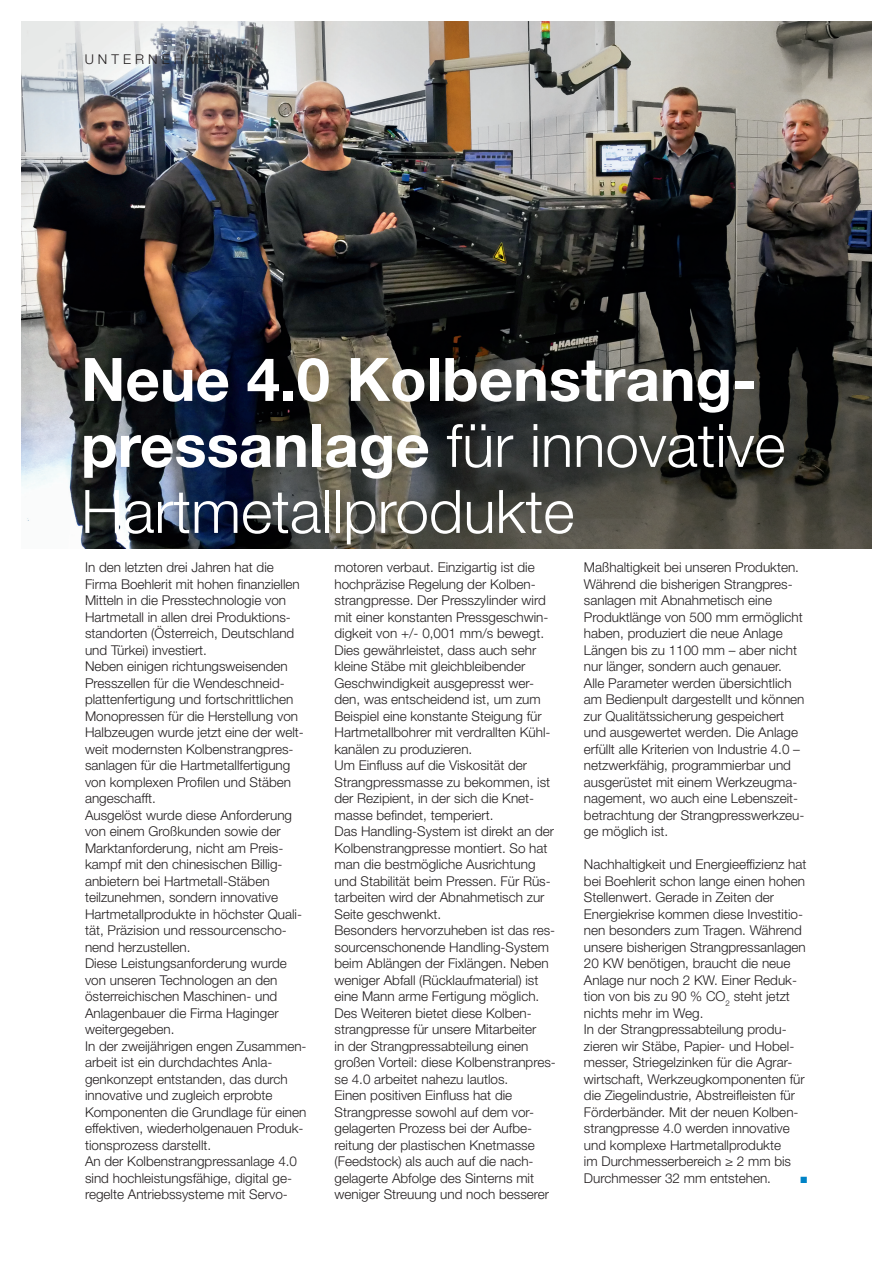
<style>
.page{position:relative;width:893px;height:1263px;background:#fff}
.page>*{position:absolute;margin:0;border:0;box-sizing:border-box;transform-origin:0 0}
.t1{font:700 60px/66px "Helvetica Neue LT Pro";color:#fff}
.t2{font:300 13.5px/16.5px "Helvetica Neue LT Pro";color:#231f20}
.t3{font:300 13.5px "Helvetica Neue LT Pro";letter-spacing:.3em;color:#231f20}
.t4{font:13.5px "Arial";color:#0083c6}
.s1{font-weight:300}
</style>
<div class="page">
<img style="left:21px;top:21px;width:851px;height:528px">
<hr style="left:892px;top:327px;width:1px;height:206px;background:#01519b">
<p class="t3" style="left:85px;top:50px;width:141px">UNTERNEHMEN</p>
<h1 class="t1" style="left:81px;top:345px;width:706px">Neue 4.0 Kolbenstrang&shy;pressanlage <span class="s1">für innovative<br>Hartmetallprodukte</span></h1>
<p class="t2" style="left:85px;top:559px;width:223px">In den letzten drei Jahren hat die Firma Boehlerit mit hohen finanziellen Mitteln in die Presstechnologie von Hartmetall in allen drei Produktions&shy;standorten (Österreich, Deutschland und Türkei) investiert.<br>Neben einigen richtungsweisenden Presszellen für die Wendeschneid&shy;plattenfertigung und fortschrittlichen Monopressen für die Herstellung von Halbzeugen wurde jetzt eine der welt&shy;weit modernsten Kolbenstrangpres&shy;sanlagen für die Hartmetallfertigung von komplexen Profilen und Stäben angeschafft.<br>Ausgelöst wurde diese Anforderung von einem Großkunden sowie der Marktanforderung, nicht am Preis&shy;kampf mit den chinesischen Billig&shy;anbietern bei Hartmetall-Stäben teilzunehmen, sondern innovative Hartmetallprodukte in höchster Quali&shy;tät, Präzision und ressourcenscho&shy;nend herzustellen.<br>Diese Leistungsanforderung wurde von unseren Technologen an den österreichischen Maschinen- und Anlagenbauer die Firma Haginger weitergegeben.<br>In der zweijährigen engen Zusammen&shy;arbeit ist ein durchdachtes Anla&shy;genkonzept entstanden, das durch innovative und zugleich erprobte Komponenten die Grundlage für einen effektiven, wiederholgenauen Produk&shy;tionsprozess darstellt.<br>An der Kolbenstrangpressanlage 4.0 sind hochleistungsfähige, digital ge&shy;regelte Antriebssysteme mit Servo-</p>
<p class="t2" style="left:584px;top:559px;width:222px">Maßhaltigkeit bei unseren Produkten.<br>Während die bisherigen Strangpres&shy;sanlagen mit Abnahmetisch eine Produktlänge von 500 mm ermöglicht haben, produziert die neue Anlage Längen bis zu 1100 mm – aber nicht nur länger, sondern auch genauer.<br>Alle Parameter werden übersichtlich am Bedienpult dargestellt und können zur Qualitätssicherung gespeichert und ausgewertet werden. Die Anlage erfüllt alle Kriterien von Industrie 4.0 – netzwerkfähig, programmierbar und ausgerüstet mit einem Werkzeugma&shy;nagement, wo auch eine Lebenszeit&shy;betrachtung der Strangpresswerkzeu&shy;ge möglich ist.</p>
<p class="t2" style="left:334px;top:559px;width:223px">motoren verbaut. Einzigartig ist die hochpräzise Regelung der Kolben&shy;strangpresse. Der Presszylinder wird mit einer konstanten Pressgeschwin&shy;digkeit von +/- 0,001 mm/s bewegt.<br>Dies gewährleistet, dass auch sehr kleine Stäbe mit gleichbleibender Geschwindigkeit ausgepresst wer&shy;den, was entscheidend ist, um zum Beispiel eine konstante Steigung für Hartmetallbohrer mit verdrallten Kühl&shy;kanälen zu produzieren.<br>Um Einfluss auf die Viskosität der Strangpressmasse zu bekommen, ist der Rezipient, in der sich die Knet&shy;masse befindet, temperiert.<br>Das Handling-System ist direkt an der Kolbenstrangpresse montiert. So hat man die bestmögliche Ausrichtung und Stabilität beim Pressen. Für Rüs&shy;tarbeiten wird der Abnahmetisch zur Seite geschwenkt.<br>Besonders hervorzuheben ist das res&shy;sourcenschonende Handling-System beim Ablängen der Fixlängen. Neben weniger Abfall (Rücklaufmaterial) ist eine Mann arme Fertigung möglich.<br>Des Weiteren bietet diese Kolben&shy;strangpresse für unsere Mitarbeiter<br>in der Strangpressabteilung einen großen Vorteil: diese Kolbenstranpres&shy;se 4.0 arbeitet nahezu lautlos.<br>Einen positiven Einfluss hat die Strangpresse sowohl auf dem vor&shy;gelagerten Prozess bei der Aufbe&shy;reitung der plastischen Knetmasse (Feedstock) als auch auf die nach&shy;gelagerte Abfolge des Sinterns mit weniger Streuung und noch besserer</p>
<p class="t2" style="left:584px;top:856px;width:224px">Nachhaltigkeit und Energieeffizienz hat bei Boehlerit schon lange einen hohen Stellenwert. Gerade in Zeiten der Energiekrise kommen diese Investitio&shy;nen besonders zum Tragen. Während unsere bisherigen Strangpressanlagen 20 KW benötigen, braucht die neue Anlage nur noch 2 KW. Einer Reduk&shy;tion von bis zu 90 % CO<sub>2</sub> steht jetzt nichts mehr im Weg.<br>In der Strangpressabteilung produ&shy;zieren wir Stäbe, Papier- und Hobel&shy;messer, Striegelzinken für die Agrar&shy;wirtschaft, Werkzeugkomponenten für die Ziegelindustrie, Abstreifleisten für Förderbänder. Mit der neuen Kolben&shy;strangpresse 4.0 werden innovative und komplexe Hartmetallprodukte<br>im Durchmesserbereich ≥ 2 mm bis Durchmesser 32 mm entstehen.</p>
<p class="t4" style="left:800px;top:1169px;width:10px">■</p>
</div>
